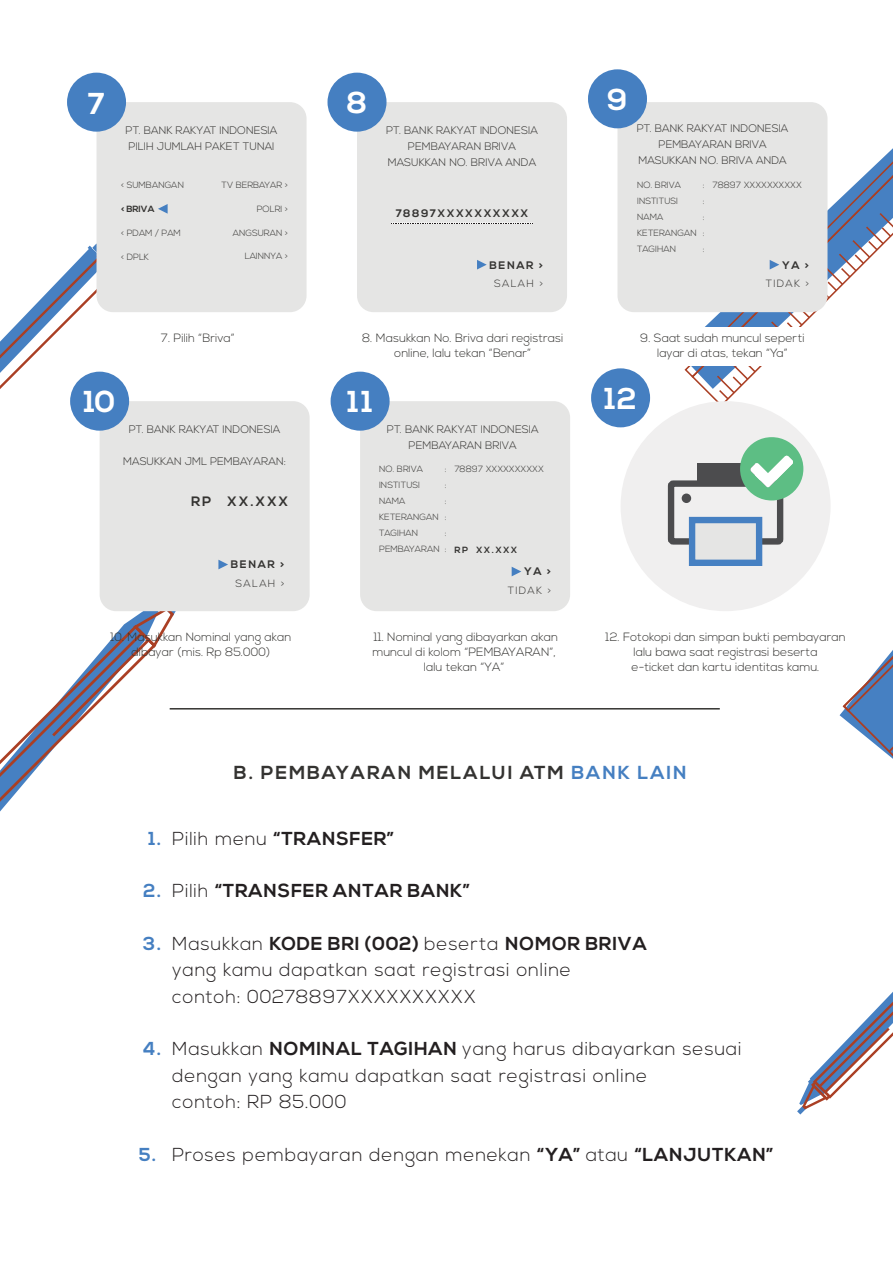
<style>
.page{position:relative;width:893px;height:1263px;background:#fff}
.page>*{position:absolute;margin:0;border:0;box-sizing:border-box;transform-origin:0 0}
.t1{font:700 30.15px "Nexa";color:#fff}
.t2{font:300 18.75px/26.4px "Nexa";letter-spacing:.04em;color:#231f20}
.t3{font:700 18.75px "Nexa";letter-spacing:.04em;color:#231f20}
.t4{font:700 18.75px "Nexa";letter-spacing:.1em;color:#343331}
.t5{font:700 18.75px "Nexa";color:#457fc1}
.t6{font:700 13.65px "Nexa";letter-spacing:.14em;color:#343331}
.t7{font:300 12px/14.5px "Nexa";color:#343331;text-align:center}
.t8{font:300 10.95px/16px "Nexa";color:#343331;text-align:center}
.t9{font:700 10.95px "Nexa";letter-spacing:.14em;color:#343331}
.t10{font:300 10.5px "Nexa";letter-spacing:.12em;color:#343331}
.t11{font:300 9px/16px "Nexa";color:#343331}
.t12{font:700 9px "Nexa";letter-spacing:.08em;color:#343331}
.s1{color:#457fc1}
.s2{font-weight:300}
.s3{font-weight:700}
</style>
<div class="page">
<svg style="left:684px;top:103px;width:209px;height:276px"></svg>
<div style="left:624px;top:327px;width:190px;height:39px;background:#fff"></div>
<svg style="left:0;top:594px;width:187px;height:218px"></svg>
<svg style="left:797px;top:992px;width:96px;height:123px"></svg>
<svg style="left:0;top:243px;width:124px;height:299px"></svg>
<hr style="left:170px;top:708px;width:550px;height:1px;background:#343331">
<div style="left:97px;top:102px;width:210px;height:210px;background:#e5e5e4;border-radius:16px"></div>
<div style="left:357px;top:102px;width:210px;height:210px;background:#e5e5e4;border-radius:16px"></div>
<div style="left:617px;top:102px;width:210px;height:210px;background:#e5e5e4;border-radius:16px"></div>
<div style="left:327px;top:73px;width:59px;height:59px;background:#457fc1;border-radius:50%"></div>
<div style="left:588px;top:69px;width:59px;height:59px;background:#457fc1;border-radius:50%"></div>
<div style="left:100px;top:401px;width:210px;height:210px;background:#e5e5e4;border-radius:16px"></div>
<div style="left:360px;top:401px;width:210px;height:210px;background:#e5e5e4;border-radius:16px"></div>
<div style="left:621px;top:401px;width:210px;height:210px;background:#f0efef;border-radius:50%"></div>
<div style="left:70px;top:372px;width:59px;height:59px;background:#457fc1;border-radius:50%"></div>
<div style="left:331px;top:372px;width:59px;height:59px;background:#457fc1;border-radius:50%"></div>
<div style="left:591px;top:368px;width:59px;height:59px;background:#457fc1;border-radius:50%"></div>
<svg style="left:477px;top:260px;width:10px;height:9px"></svg>
<svg style="left:218px;top:560px;width:10px;height:9px"></svg>
<svg style="left:715px;top:211px;width:178px;height:190px"></svg>
<svg style="left:512px;top:567px;width:9px;height:9px"></svg>
<svg style="left:158px;top:204px;width:10px;height:10px"></svg>
<svg style="left:391px;top:223px;width:142px;height:1px"></svg>
<div style="left:668px;top:480px;width:115px;height:65px;border:6px solid #4c4c4e;border-radius:2px"></div>
<div style="left:697px;top:463px;width:57px;height:21px;background:#4c4c4e"></div>
<div style="left:689px;top:517px;width:73px;height:49px;background:#e5e5e4;border:6px solid #4680c2"></div>
<div style="left:682px;top:493px;width:9px;height:10px;background:#4c4c4e;border-radius:50%"></div>
<svg style="left:740px;top:437px;width:63px;height:63px"></svg>
<svg style="left:67px;top:72px;width:59px;height:120px"></svg>
<svg style="left:840px;top:650px;width:53px;height:109px"></svg>
<h1 class="t1" style="left:88px;top:86px;width:19px">7</h1>
<h1 class="t1" style="left:347px;top:85px;width:22px">8</h1>
<h1 class="t1" style="left:607px;top:82px;width:22px">9</h1>
<p class="t8" style="left:126px;top:123px;width:153px;text-align:left">PT. BANK RAKYAT INDONESIA<br>PILIH JUMLAH PAKET TUNAI</p>
<p class="t8" style="left:386px;top:123px;width:153px">PT. BANK RAKYAT INDONESIA<br>PEMBAYARAN BRIVA<br>MASUKKAN NO. BRIVA ANDA</p>
<p class="t8" style="left:637px;top:120px;width:153px">PT. BANK RAKYAT INDONESIA<br>PEMBAYARAN BRIVA<br>MASUKKAN NO. BRIVA ANDA</p>
<p class="t11" style="left:121px;top:177px;width:64px">&lt; SUMBANGAN</p>
<p class="t11" style="left:221px;top:177px;width:68px">TV BERBAYAR &gt;</p>
<p class="t12" style="left:121px;top:204px;width:35px">&lt; BRIVA</p>
<p class="t11" style="left:121px;top:225px;width:61px">&lt; PDAM / PAM</p>
<p class="t11" style="left:233px;top:225px;width:57px">ANGSURAN &gt;</p>
<p class="t11" style="left:257px;top:201px;width:33px">POLRI &gt;</p>
<p class="t11" style="left:121px;top:249px;width:29px">&lt; DPLK</p>
<p class="t11" style="left:245px;top:249px;width:45px">LAINNYA &gt;</p>
<p class="t9" style="left:396px;top:207px;width:134px">78897XXXXXXXXXX</p>
<p class="t9" style="left:489px;top:258px;width:55px">BENAR &gt;</p>
<p class="t10" style="left:494px;top:278px;width:50px">SALAH &gt;</p>
<p class="t11" style="left:637px;top:177px;width:61px">NO. BRIVA<br>INSTITUSI<br>NAMA<br>KETERANGAN<br>TAGIHAN</p>
<p class="t11" style="left:703px;top:177px;width:101px">: 78897 XXXXXXXXXX :<br>:<br>:<br>:</p>
<p class="t9" style="left:782px;top:258px;width:28px">YA &gt;</p>
<p class="t10" style="left:766px;top:278px;width:45px">TIDAK &gt;</p>
<p class="t7" style="left:161px;top:331px;width:75px">7. Pilih “Briva”</p>
<p class="t7" style="left:362px;top:331px;width:203px">8. Masukkan No. Briva dari registrasi online, lalu tekan “Benar”</p>
<p class="t7" style="left:640px;top:331px;width:166px">9. Saat sudah muncul seperti layar di atas, tekan “Ya”</p>
<h1 class="t1" style="left:84px;top:384px;width:33px">10</h1>
<h1 class="t1" style="left:348px;top:384px;width:27px">11</h1>
<h1 class="t1" style="left:604px;top:381px;width:34px">12</h1>
<p class="t8" style="left:129px;top:422px;width:153px">PT. BANK RAKYAT INDONESIA</p>
<p class="t8" style="left:123px;top:454px;width:164px">MASUKKAN JML PEMBAYARAN:</p>
<p class="t8" style="left:387px;top:422px;width:153px">PT. BANK RAKYAT INDONESIA<br>PEMBAYARAN BRIVA</p>
<p class="t11" style="left:379px;top:461px;width:62px">NO. BRIVA<br>INSTITUSI<br>NAMA<br>KETERANGAN<br>TAGIHAN<br>PEMBAYARAN</p>
<p class="t11" style="left:455px;top:461px;width:91px">78897 XXXXXXXXXX</p>
<p class="t11" style="left:445px;top:461px;width:3px;text-align:justify">: : : : : :</p>
<p class="t6" style="left:191px;top:494px;width:99px">RP XX.XXX</p>
<p class="t12" style="left:455px;top:545px;width:64px">RP XX.XXX</p>
<p class="t9" style="left:231px;top:558px;width:55px">BENAR &gt;</p>
<p class="t10" style="left:236px;top:577px;width:50px">SALAH &gt;</p>
<p class="t9" style="left:524px;top:565px;width:28px">YA &gt;</p>
<p class="t10" style="left:508px;top:584px;width:45px">TIDAK &gt;</p>
<p class="t7" style="left:110px;top:630px;width:182px">10. Masukkan Nominal yang akan dibayar (mis. Rp 85.000)</p>
<p class="t7" style="left:373px;top:630px;width:187px">11. Nominal yang dibayarkan akan muncul di kolom “PEMBAYARAN”, lalu tekan “YA”</p>
<p class="t7" style="left:606px;top:630px;width:241px">12. Fotokopi dan simpan bukti pembayaran lalu bawa saat registrasi beserta<br>e-ticket dan kartu identitas kamu.</p>
<h2 class="t4" style="left:234px;top:762px;width:454px">B. PEMBAYARAN MELALUI ATM <span class="s1">BANK LAIN</span></h2>
<h2 class="t5" style="left:149px;top:827px;width:14px">1.</h2>
<h2 class="t5" style="left:143px;top:880px;width:19px">2.</h2>
<h2 class="t5" style="left:143px;top:933px;width:19px">3.</h2>
<h2 class="t5" style="left:143px;top:1038px;width:20px">4.</h2>
<h2 class="t5" style="left:139px;top:1143px;width:19px">5.</h2>
<h2 class="t3" style="left:172px;top:827px;width:223px"><span class="s2">Pilih menu</span> “TRANSFER”</h2>
<h2 class="t3" style="left:172px;top:880px;width:299px"><span class="s2">Pilih</span> “TRANSFER ANTAR BANK”</h2>
<h2 class="t2" style="left:172px;top:931px;width:476px">Masukkan <span class="s3">KODE BRI (002)</span> beserta <span class="s3">NOMOR BRIVA </span>yang kamu dapatkan saat registrasi online<br>contoh: 00278897XXXXXXXXXX</h2>
<h2 class="t2" style="left:172px;top:1036px;width:571px">Masukkan <span class="s3">NOMINAL TAGIHAN</span> yang harus dibayarkan sesuai dengan yang kamu dapatkan saat registrasi online<br>contoh: RP 85.000</h2>
<h2 class="t2" style="left:172px;top:1142px;width:603px">Proses pembayaran dengan menekan <span class="s3">“YA”</span> atau <span class="s3">“LANJUTKAN”</span></h2>
</div>
